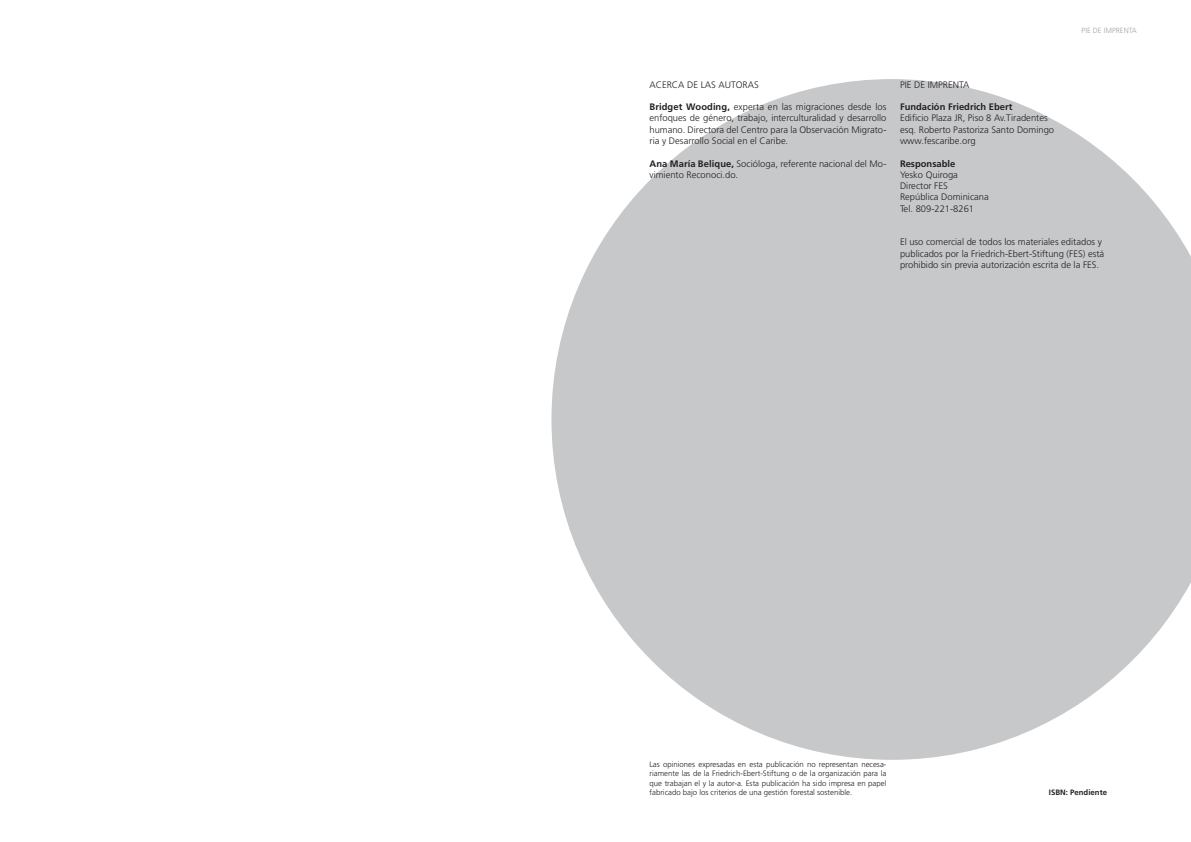
<style>
.page{position:relative;width:1191px;height:842px;background:#fff}
.page>*{position:absolute;margin:0;border:0;box-sizing:border-box;transform-origin:0 0}
.t1{font:300 9.4px/11.3px "Frutiger";color:#231f20}
.t2{font:700 9.4px "Frutiger";color:#231f20}
.t3{font:300 7.8px/9.4px "Frutiger";color:#231f20;text-align:justify}
.t4{font:700 7.8px "Frutiger";color:#231f20}
.t5{font:300 7.5px "Frutiger";color:#a4a5a4}
.s1{font-weight:700}
</style>
<div class="page">
<svg style="left:551px;top:79px;width:640px;height:681px;fill:#c7c8ca"></svg>
<p class="t5" style="left:1081px;top:26px;width:57px">PIE DE IMPRENTA</p>
<p class="t1" style="left:649px;top:79px;width:111px">ACERCA DE LAS AUTORAS</p>
<p class="t1" style="left:649px;top:101px;width:238px;text-align:justify"><span class="s1">Bridget Wooding,</span> experta en las migraciones desde los enfoques de género, trabajo, interculturalidad y desarrollo humano. Directora del Centro para la Observación Migrato&shy;ria y Desarrollo Social en el Caribe.</p>
<p class="t1" style="left:649px;top:158px;width:238px"><span class="s1">Ana María Belique,</span> Socióloga, referente nacional del Mo&shy;vimiento Reconoci.do.</p>
<p class="t1" style="left:900px;top:79px;width:71px">PIE DE IMPRENTA</p>
<p class="t2" style="left:900px;top:101px;width:114px">Fundación Friedrich Ebert</p>
<p class="t1" style="left:900px;top:112px;width:156px">Edificio Plaza JR, Piso 8 Av.Tiradentes esq. Roberto Pastoriza Santo Domingo www.fescaribe.org</p>
<p class="t2" style="left:900px;top:158px;width:57px">Responsable</p>
<p class="t1" style="left:900px;top:169px;width:90px">Yesko Quiroga<br>Director FES<br>República Dominicana<br>Tel. 809-221-8261</p>
<p class="t1" style="left:900px;top:237px;width:206px">El uso comercial de todos los materiales editados y publicados por la Friedrich-Ebert-Stiftung (FES) está prohibido sin previa autorización escrita de la FES.</p>
<p class="t3" style="left:649px;top:760px;width:238px">Las opiniones expresadas en esta publicación no representan necesa&shy;riamente las de la Friedrich-Ebert-Stiftung o de la organización para la que trabajan el y la autor-a. Esta publicación ha sido impresa en papel fabricado bajo los criterios de una gestión forestal sostenible.</p>
<p class="t4" style="left:1049px;top:788px;width:60px">ISBN: Pendiente</p>
</div>
